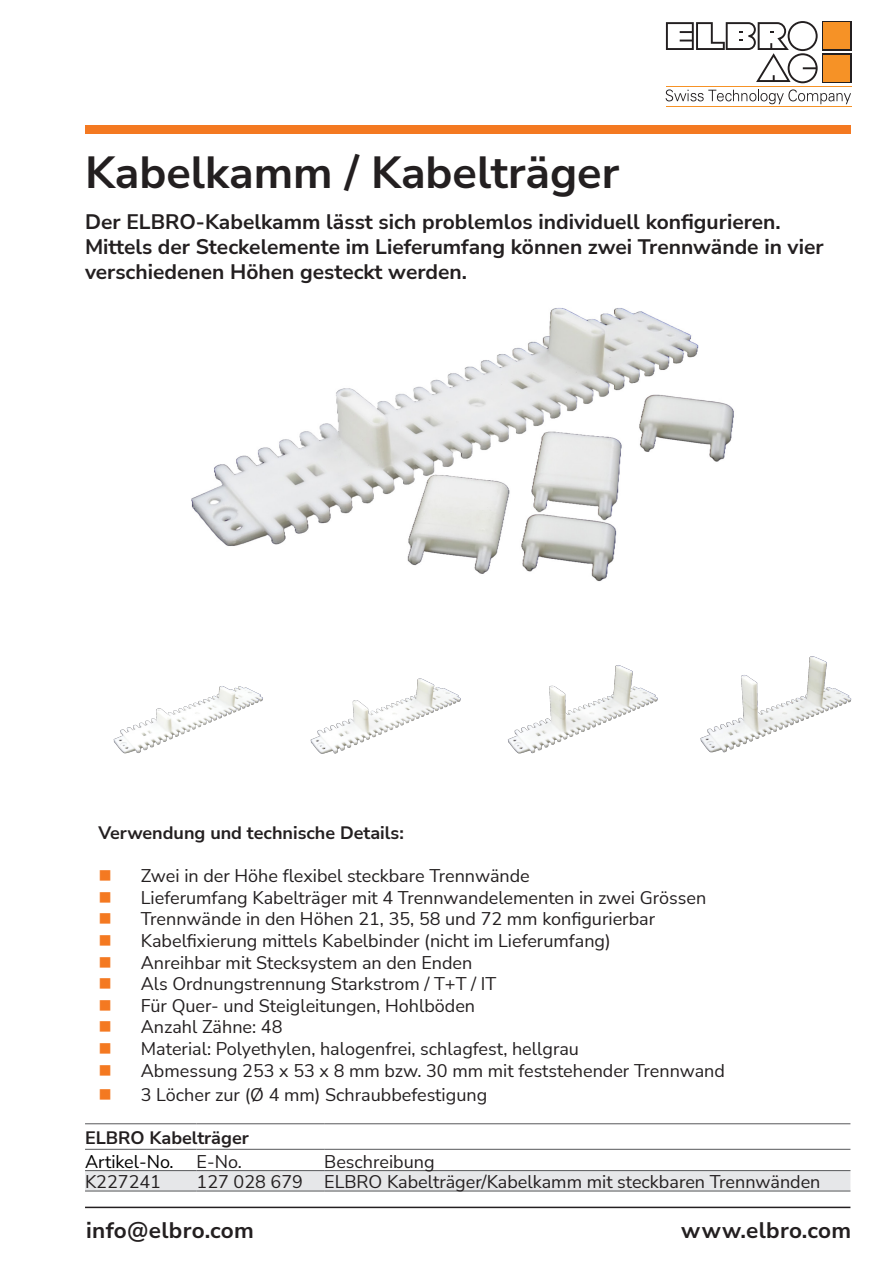
<style>
.page{position:relative;width:893px;height:1263px;background:#fff}
.page>*{position:absolute;margin:0;border:0;box-sizing:border-box;transform-origin:0 0}
.t1{font:700 45px "Nunito Sans";color:#231f20}
.t2{font:700 22.5px "Nunito Sans";letter-spacing:.015em;color:#231f20}
.t3{font:700 21px/25.2px "Nunito Sans";color:#231f20}
._13d_Tabelle_Lauftext{font:18px "Nunito Sans";color:#231f20}
._13b_Tabelle_EM-No{font:700 18px "Nunito Sans";color:#231f20}
._13b_Tabelle_EM-No-2{font:18px "Nunito Sans";color:#231f20}
._13b_Tabelle_EM-No-3{font:18px "Nunito Sans";color:#000}
.s1{color:#f47921}
</style>
<div class="page">
<img style="left:191px;top:308px;width:543px;height:274px">
<hr style="left:85px;top:1206px;width:765px;height:2px;background:#231f20">
<div style="left:822px;top:21px;width:30px;height:30px;background:linear-gradient(to right,#231f20,#231f20)"></div>
<svg style="left:822px;top:53px;width:30px;height:30px"></svg>
<svg style="left:666px;top:21px;width:152px;height:62px"></svg>
<div style="left:824px;top:23px;width:26px;height:26px;background:#f69226"></div>
<div style="left:824px;top:55px;width:26px;height:26px;background:#f69226"></div>
<svg style="left:666px;top:89px;width:185px;height:15px"></svg>
<hr style="left:666px;top:86px;width:185px;height:1px;background:#f69226">
<hr style="left:666px;top:106px;width:185px;height:1px;background:#f69226">
<div style="left:85px;top:125px;width:766px;height:9px;background:#f47921"></div>
<img style="left:113px;top:686px;width:150px;height:68px">
<img style="left:310px;top:678px;width:151px;height:76px">
<img style="left:508px;top:665px;width:150px;height:89px">
<img style="left:700px;top:656px;width:152px;height:97px">
<svg style="left:85px;top:1171px;width:765px;height:20px;background:#e1e2e4"></svg>
<hr style="left:85px;top:1123px;width:112px;height:1px;background:#57585a">
<hr style="left:197px;top:1123px;width:127px;height:1px;background:#57585a">
<hr style="left:324px;top:1123px;width:526px;height:1px;background:#57585a">
<hr style="left:85px;top:1149px;width:112px;height:1px;background:#57585a">
<hr style="left:197px;top:1149px;width:127px;height:1px;background:#57585a">
<hr style="left:324px;top:1149px;width:526px;height:1px;background:#57585a">
<hr style="left:85px;top:1170px;width:112px;height:1px;background:#57585a">
<hr style="left:197px;top:1170px;width:127px;height:1px;background:#57585a">
<hr style="left:324px;top:1170px;width:526px;height:1px;background:#57585a">
<hr style="left:85px;top:1191px;width:112px;height:1px;background:#57585a">
<hr style="left:197px;top:1191px;width:127px;height:1px;background:#57585a">
<hr style="left:324px;top:1191px;width:526px;height:1px;background:#57585a">
<p class="t1" style="left:85px;top:141px;width:536px">Kabelkamm / Kabelträger</p>
<p class="t3" style="left:85px;top:208px;width:697px">Der ELBRO-Kabelkamm lässt sich problemlos individuell konfigurieren.</p>
<p class="t3" style="left:85px;top:233px;width:740px">Mittels der Steckelemente im Lieferumfang können zwei Trennwände in vier verschiedenen Höhen gesteckt werden.</p>
<p class="_13b_Tabelle_EM-No" style="left:98px;top:820px;width:307px">Verwendung und technische Details:</p>
<p class="_13d_Tabelle_Lauftext" style="left:98px;top:863px;width:433px"><span class="s1">■</span> Zwei in der Höhe flexibel steckbare Trennwände</p>
<p class="_13d_Tabelle_Lauftext" style="left:98px;top:885px;width:609px"><span class="s1">■</span> Lieferumfang Kabelträger mit 4 Trennwandelementen in zwei Grössen</p>
<p class="_13d_Tabelle_Lauftext" style="left:98px;top:906px;width:558px"><span class="s1">■</span> Trennwände in den Höhen 21, 35, 58 und 72 mm konfigurierbar</p>
<p class="_13d_Tabelle_Lauftext" style="left:98px;top:928px;width:514px"><span class="s1">■</span> Kabelfixierung mittels Kabelbinder (nicht im Lieferumfang)</p>
<p class="_13d_Tabelle_Lauftext" style="left:98px;top:950px;width:376px"><span class="s1">■</span> Anreihbar mit Stecksystem an den Enden</p>
<p class="_13d_Tabelle_Lauftext" style="left:98px;top:971px;width:399px"><span class="s1">■</span> Als Ordnungstrennung Starkstrom / T+T / IT</p>
<p class="_13d_Tabelle_Lauftext" style="left:98px;top:993px;width:378px"><span class="s1">■</span> Für Quer- und Steigleitungen, Hohlböden</p>
<p class="_13d_Tabelle_Lauftext" style="left:98px;top:1014px;width:186px"><span class="s1">■</span> Anzahl Zähne: 48</p>
<p class="_13d_Tabelle_Lauftext" style="left:98px;top:1036px;width:482px"><span class="s1">■</span> Material: Polyethylen, halogenfrei, schlagfest, hellgrau</p>
<p class="_13d_Tabelle_Lauftext" style="left:98px;top:1058px;width:628px"><span class="s1">■</span> Abmessung 253 x 53 x 8 mm bzw. 30 mm mit feststehender Trennwand</p>
<p class="_13d_Tabelle_Lauftext" style="left:98px;top:1082px;width:390px"><span class="s1">■</span> 3 Löcher zur (Ø 4 mm) Schraubbefestigung</p>
<p class="_13b_Tabelle_EM-No" style="left:85px;top:1125px;width:165px">ELBRO Kabelträger</p>
<p class="_13b_Tabelle_EM-No-3" style="left:85px;top:1149px;width:90px">Artikel-No.</p>
<p class="_13d_Tabelle_Lauftext" style="left:197px;top:1149px;width:47px">E-No.</p>
<p class="_13d_Tabelle_Lauftext" style="left:324px;top:1149px;width:112px">Beschreibung</p>
<p class="_13b_Tabelle_EM-No-2" style="left:85px;top:1169px;width:78px">K227241</p>
<p class="_13b_Tabelle_EM-No-2" style="left:197px;top:1169px;width:108px">127 028 679</p>
<p class="_13d_Tabelle_Lauftext" style="left:324px;top:1169px;width:498px">ELBRO Kabelträger/Kabelkamm mit steckbaren Trennwänden</p>
<p class="t2" style="left:86px;top:1214px;width:169px">info@elbro.com</p>
<p class="t2" style="left:681px;top:1214px;width:171px">www.elbro.com</p>
</div>
